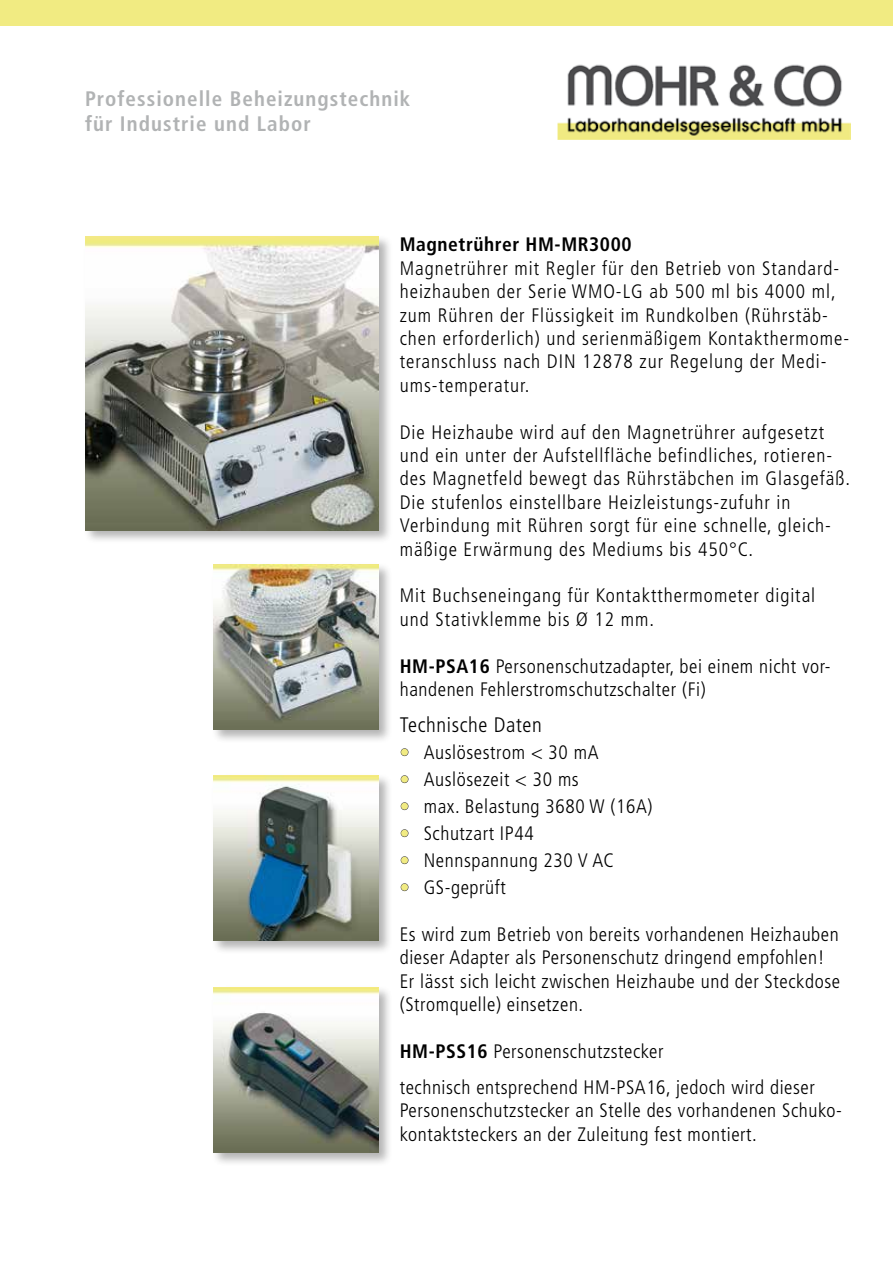
<style>
.page{position:relative;width:893px;height:1263px;background:#fff}
.page>*{position:absolute;margin:0;border:0;box-sizing:border-box;transform-origin:0 0}
.t1{font:700 condensed 21px/25.2px "Frutiger";letter-spacing:.05em;color:#b1b3b4}
.t2{font:300 condensed 21px "Frutiger";letter-spacing:.03em;color:#000}
.t3{font:300 condensed 19.5px/23.4px "Frutiger";letter-spacing:.05em;color:#000}
.t4{font:300 condensed 19.5px/23.4px "Frutiger";letter-spacing:.03em;color:#000}
.t5{font:700 condensed 19.5px "Frutiger";letter-spacing:.03em;color:#000}
.s1{font-weight:700}
.s2{color:#f1eb82}
</style>
<div class="page">
<img style="left:557px;top:64px;width:293px;height:76px">
<div style="left:0;top:0;width:893px;height:25px;background:#f1eb82"></div>
<div style="left:401px;top:748px;width:7px;height:8px;border:1px solid #3e3d40;border-radius:50%"></div>
<div style="left:401px;top:775px;width:7px;height:8px;border:1px solid #3e3d40;border-radius:50%"></div>
<div style="left:401px;top:802px;width:7px;height:8px;border:1px solid #3e3d40;border-radius:50%"></div>
<div style="left:401px;top:829px;width:7px;height:8px;border:1px solid #3e3d40;border-radius:50%"></div>
<div style="left:401px;top:856px;width:7px;height:8px;border:1px solid #3e3d40;border-radius:50%"></div>
<div style="left:401px;top:883px;width:7px;height:8px;border:1px solid #3e3d40;border-radius:50%"></div>
<div style="left:83px;top:234px;width:310px;height:310px;background:#000;opacity:.3"></div>
<img style="left:85px;top:237px;width:293px;height:293px">
<div style="left:211px;top:562px;width:181px;height:182px;background:#000;opacity:.3"></div>
<img style="left:213px;top:564px;width:165px;height:166px">
<div style="left:211px;top:773px;width:181px;height:181px;background:#000;opacity:.3"></div>
<img style="left:213px;top:775px;width:165px;height:165px">
<div style="left:211px;top:985px;width:181px;height:182px;background:#000;opacity:.3"></div>
<img style="left:213px;top:988px;width:165px;height:165px">
<p class="t1" style="left:85px;top:86px;width:327px">Professionelle Beheizungstechnik für Industrie und Labor</p>
<p class="t5" style="left:400px;top:233px;width:233px">Magnetrührer HM-MR3000</p>
<p class="t3" style="left:400px;top:257px;width:451px">Magnetrührer mit Regler für den Betrieb von Standard&shy;heizhauben der Serie WMO-LG ab 500 ml bis 4000 ml, zum Rühren der Flüssigkeit im Rundkolben (Rührstäb&shy;chen erforderlich) und serienmäßigem Kontakthermome&shy;teranschluss nach DIN 12878 zur Regelung der Medi&shy;ums-temperatur.</p>
<p class="t3" style="left:400px;top:420px;width:452px">Die Heizhaube wird auf den Magnetrührer aufgesetzt und ein unter der Aufstellfläche befindliches, rotieren&shy;des Magnetfeld bewegt das Rührstäbchen im Glasgefäß.<br>Die stufenlos einstellbare Heizleistungs-zufuhr in Verbindung mit Rühren sorgt für eine schnelle, gleich&shy;mäßige Erwärmung des Mediums bis 450°C.</p>
<p class="t3" style="left:400px;top:584px;width:417px">Mit Buchseneingang für Kontaktthermometer digital und Stativklemme bis Ø 12 mm.</p>
<p class="t4" style="left:400px;top:654px;width:432px"><span class="s1">HM-PSA16</span> Personenschutzadapter, bei einem nicht vor&shy;handenen Fehlerstromschutzschalter (Fi)</p>
<p class="t2" style="left:400px;top:713px;width:144px">Technische Daten</p>
<p class="t4" style="left:400px;top:741px;width:200px"><span class="s2">•</span> Auslösestrom &lt; 30 mA</p>
<p class="t4" style="left:400px;top:768px;width:181px"><span class="s2">•</span> Auslösezeit &lt; 30 ms</p>
<p class="t4" style="left:400px;top:795px;width:254px"><span class="s2">•</span> max. Belastung 3680 W (16A)</p>
<p class="t4" style="left:400px;top:822px;width:136px"><span class="s2">•</span> Schutzart IP44</p>
<p class="t4" style="left:400px;top:849px;width:216px"><span class="s2">•</span> Nennspannung 230 V AC</p>
<p class="t4" style="left:400px;top:876px;width:108px"><span class="s2">•</span> GS-geprüft</p>
<p class="t4" style="left:400px;top:923px;width:442px">Es wird zum Betrieb von bereits vorhandenen Heizhauben dieser Adapter als Personenschutz dringend empfohlen!<br>Er lässt sich leicht zwischen Heizhaube und der Steckdose (Stromquelle) einsetzen.</p>
<p class="t4" style="left:400px;top:1033px;width:417px;line-height:36px"><span class="s1">HM-PSS16</span> Personenschutzstecker<br>technisch entsprechend HM-PSA16, jedoch wird dieser</p>
<p class="t4" style="left:400px;top:1099px;width:444px">Personenschutzstecker an Stelle des vorhandenen Schuko&shy;kontaktsteckers an der Zuleitung fest montiert.</p>
</div>
